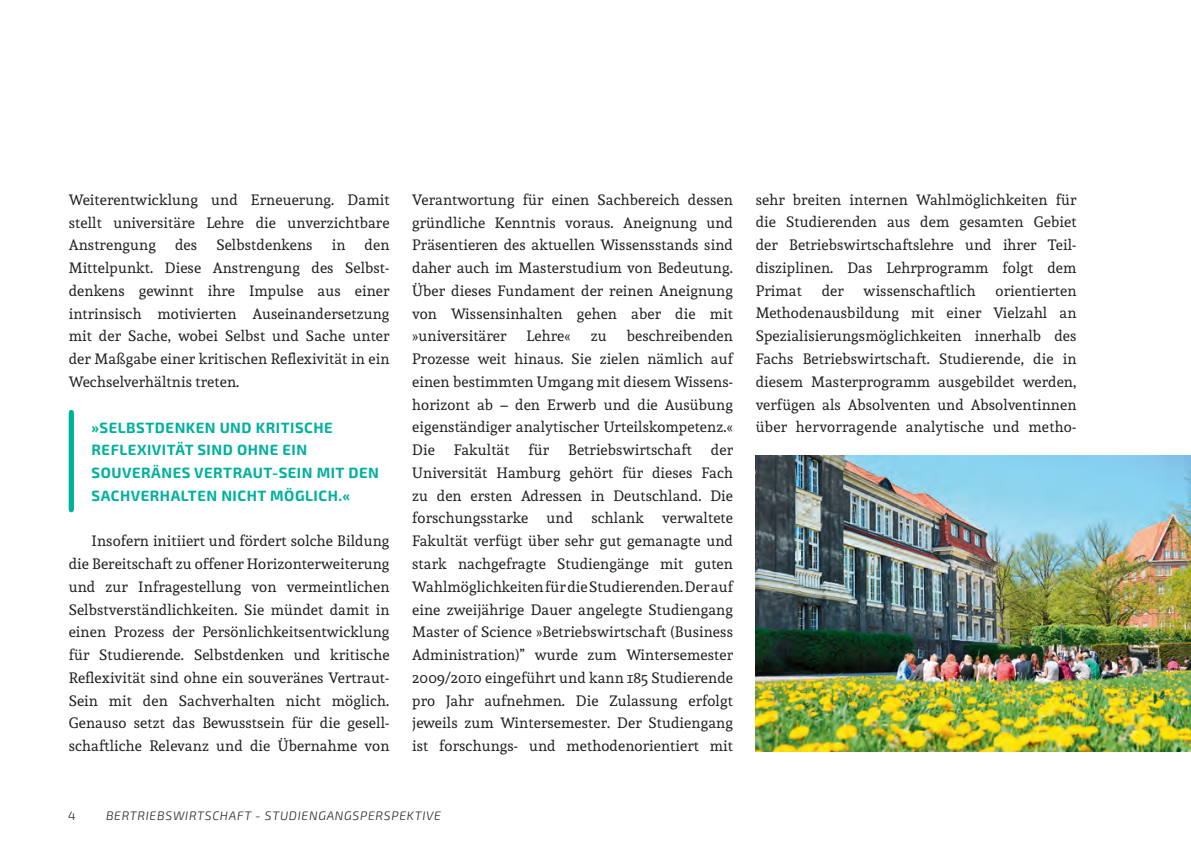
<style>
.page{position:relative;width:1191px;height:844px;background:#fff}
.page>*{position:absolute;margin:0;border:0;box-sizing:border-box;transform-origin:0 0}
.t1{font:14.88px/22.8px "Andada";letter-spacing:.01em;color:#231f20;text-align:justify}
.t2{font:700 14.88px/22.8px "Exo 2.0";letter-spacing:.035em;color:#00b19d}
.t3{font:italic 300 12.25px "Exo 2.0";letter-spacing:.06em;color:#231f20}
.t4{font:300 12.25px "Exo 2.0";color:#231f20}
</style>
<div class="page">
<div style="left:69px;top:412px;width:5px;height:97px;background:#00b19d"></div>
<img style="left:755px;top:455px;width:436px;height:296px">
<p class="t1" style="left:69px;top:188px;width:322px">Weiterentwicklung und Erneuerung. Damit stellt universitäre Lehre die unverzichtbare Anstrengung</p>
<p class="t1" style="left:69px;top:233px;width:322px;text-indent:296px">den Mittelpunkt. Diese Anstrengung des Selbst&shy;denkens gewinnt ihre Impulse aus einer intrinsisch motivierten Auseinandersetzung mit der Sache, wobei Selbst und Sache unter der Maßgabe einer kritischen Reflexivität in ein Wechselverhältnis treten.</p>
<p class="t2" style="left:91px;top:416px;width:289px">»SELBSTDENKEN UND KRITISCHE<br>REFLEXIVITÄT SIND OHNE EIN<br>SOUVERÄNES VERTRAUT-SEIN MIT DEN<br>SACHVERHALTEN NICHT MÖGLICH.«</p>
<p class="t1" style="left:69px;top:529px;width:322px;text-indent:23px">Insofern initiiert und fördert solche Bildung die Bereitschaft zu offener Horizonterweiterung und zur Infragestellung von vermeintlichen Selbstverständlichkeiten. Sie mündet damit in einen Prozess der Persönlichkeitsentwicklung für Studierende. Selbstdenken und kritische Reflexivität sind ohne ein souveränes Vertraut-Sein mit den Sachverhalten nicht möglich.<br>Genauso setzt das Bewusstsein für die gesell&shy;schaftliche Relevanz und die Übernahme von</p>
<p class="t1" style="left:175px;top:233px;width:24px">des</p>
<p class="t1" style="left:216px;top:233px;width:98px">Selbstdenkens</p>
<p class="t1" style="left:332px;top:233px;width:15px">in</p>
<p class="t1" style="left:412px;top:188px;width:322px">Verantwortung für einen Sachbereich dessen gründliche Kenntnis voraus. Aneignung und Präsentieren des aktuellen Wissensstands sind daher auch im Masterstudium von Bedeutung.<br>Über dieses Fundament der reinen Aneignung von Wissensinhalten gehen aber die mit »universitärer</p>
<p class="t1" style="left:412px;top:324px;width:322px;text-indent:214px">beschreibenden Prozesse weit hinaus. Sie zielen nämlich auf einen bestimmten Umgang mit diesem Wissens&shy;horizont ab – den Erwerb und die Ausübung eigenständiger analytischer Urteilskompetenz.« Die</p>
<p class="t1" style="left:526px;top:324px;width:45px">Lehre«</p>
<p class="t1" style="left:591px;top:324px;width:17px">zu</p>
<p class="t1" style="left:454px;top:438px;width:57px">Fakultät</p>
<p class="t1" style="left:528px;top:438px;width:22px">für</p>
<p class="t1" style="left:568px;top:438px;width:125px">Betriebswirtschaft</p>
<p class="t1" style="left:412px;top:438px;width:322px;text-indent:299px">der Universität Hamburg gehört für dieses Fach zu den ersten Adressen in Deutschland. Die forschungsstarke und schlank verwaltete Fakultät verfügt über sehr gut gemanagte und stark nachgefragte Studiengänge mit guten Wahlmöglichkeiten für die Studierenden. Der auf eine zweijährige Dauer angelegte Studiengang Master of Science »Betriebswirtschaft (Business Administration)” wurde zum Wintersemester 2009/2010 eingeführt und kann 185 Studierende pro Jahr aufnehmen. Die Zulassung erfolgt jeweils zum Wintersemester. Der Studiengang ist forschungs- und methodenorientiert mit</p>
<p class="t1" style="left:755px;top:188px;width:322px">sehr breiten internen Wahlmöglichkeiten für die Studierenden aus dem gesamten Gebiet der Betriebswirtschaftslehre und ihrer Teil&shy;disziplinen. Das Lehrprogramm folgt dem Primat</p>
<p class="t1" style="left:821px;top:279px;width:24px">der</p>
<p class="t1" style="left:863px;top:279px;width:114px">wissenschaftlich</p>
<p class="t1" style="left:755px;top:279px;width:322px;text-indent:240px">orientierten Methodenausbildung mit einer Vielzahl an Spezialisierungsmöglichkeiten innerhalb des Fachs Betriebswirtschaft. Studierende, die in diesem Masterprogramm ausgebildet werden, verfügen als Absolventen und Absolventinnen über hervorragende analytische und metho-</p>
<p class="t4" style="left:68px;top:808px;width:9px">4</p>
<p class="t3" style="left:106px;top:808px;width:336px">BERTRIEBSWIRTSCHAFT - STUDIENGANGSPERSPEKTIVE</p>
</div>
